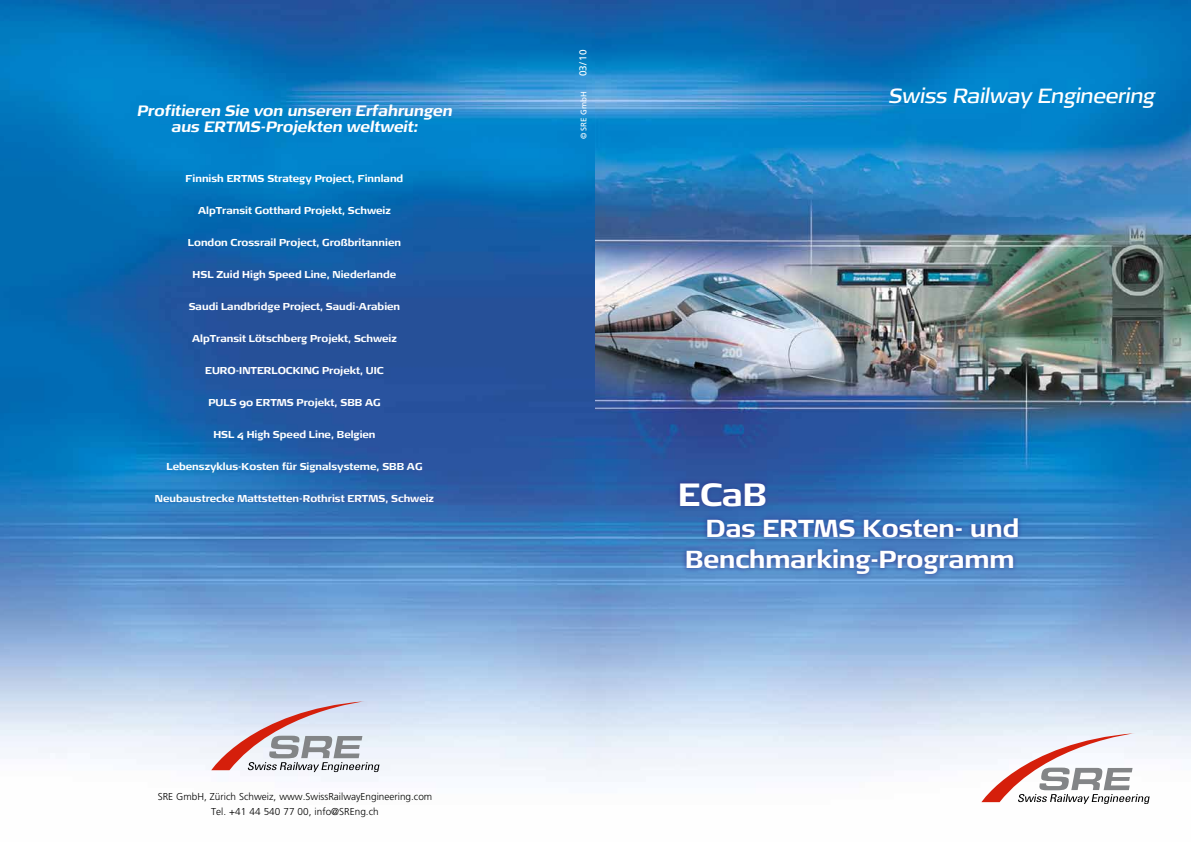
<style>
.page{position:relative;width:1191px;height:842px;background:#fff}
.page>*{position:absolute;margin:0;border:0;box-sizing:border-box;transform-origin:0 0}
.t1{font:700 32.1px "Signa Ext";color:#fff;scale:.8 1}
.t2{font:700 24.6px/31.2px "Signa Ext";color:#fff;text-align:right;scale:.8 1}
.t3{font:italic 20.5px "Signa Ext";color:#fff;scale:.8 1}
.t4{font:italic 700 15px/16px "Signa Ext";color:#fff;text-align:center;scale:.8 1}
.t5{font:700 10px "Signa Ext";color:#fff;scale:.8 1}
.t6{font:300 10px/15px "Frutiger";color:#000;text-align:center}
.t7{font:10px "Frutiger";color:#fff}
.t8{font:8px "Frutiger";color:#fff}
</style>
<div class="page">
<img style="left:0;top:0;width:595px;height:782px">
<img style="left:595px;top:0;width:596px;height:800px">
<div style="left:675px;top:477px;width:348px;height:103px;background:#30308c;opacity:.75"></div>
<svg style="left:981px;top:733px;width:168px;height:71px"></svg>
<svg style="left:211px;top:701px;width:168px;height:71px"></svg>
<h3 class="t4" style="left:137px;top:103px;width:395px">Profitieren Sie von unseren Erfahrungen aus ERTMS-Projekten weltweit:</h3>
<p class="t5" style="left:186px;top:172px;width:274px">Finnish ERTMS Strategy Project, Finnland</p>
<p class="t5" style="left:198px;top:204px;width:242px">AlpTransit Gotthard Projekt, Schweiz</p>
<p class="t5" style="left:188px;top:236px;width:268px">London Crossrail Project, Großbritannien</p>
<p class="t5" style="left:193px;top:268px;width:256px">HSL Zuid High Speed Line, Niederlande</p>
<p class="t5" style="left:189px;top:300px;width:266px">Saudi Landbridge Project, Saudi-Arabien</p>
<p class="t5" style="left:192px;top:332px;width:257px">AlpTransit Lötschberg Projekt, Schweiz</p>
<p class="t5" style="left:205px;top:364px;width:225px">EURO-INTERLOCKING Projekt, UIC</p>
<p class="t5" style="left:208px;top:396px;width:216px">PULS 90 ERTMS Projekt, SBB AG</p>
<p class="t5" style="left:213px;top:428px;width:204px">HSL 4 High Speed Line, Belgien</p>
<p class="t5" style="left:166px;top:460px;width:321px">Lebenszyklus-Kosten für Signalsysteme, SBB AG</p>
<p class="t5" style="left:155px;top:492px;width:350px">Neubaustrecke Mattstetten-Rothrist ERTMS, Schweiz</p>
<p class="t6" style="left:158px;top:790px;width:276px">SRE GmbH, Zürich Schweiz, www.SwissRailwayEngineering.com<br>Tel. +41 44 540 77 00, info@SREng.ch</p>
<p class="t7" style="left:577px;top:76px;width:28px;rotate:-90deg">03/10</p>
<p class="t8" style="left:579px;top:139px;width:49px;rotate:-90deg">© SRE GmbH</p>
<h3 class="t3" style="left:888px;top:84px;width:334px">Swiss Railway Engineering</h3>
<h1 class="t1" style="left:678px;top:475px;width:112px">ECaB</h1>
<h2 class="t2" style="left:685px;top:513px;width:419px">Das ERTMS Kosten- und<br>Benchmarking-Programm</h2>
</div>
